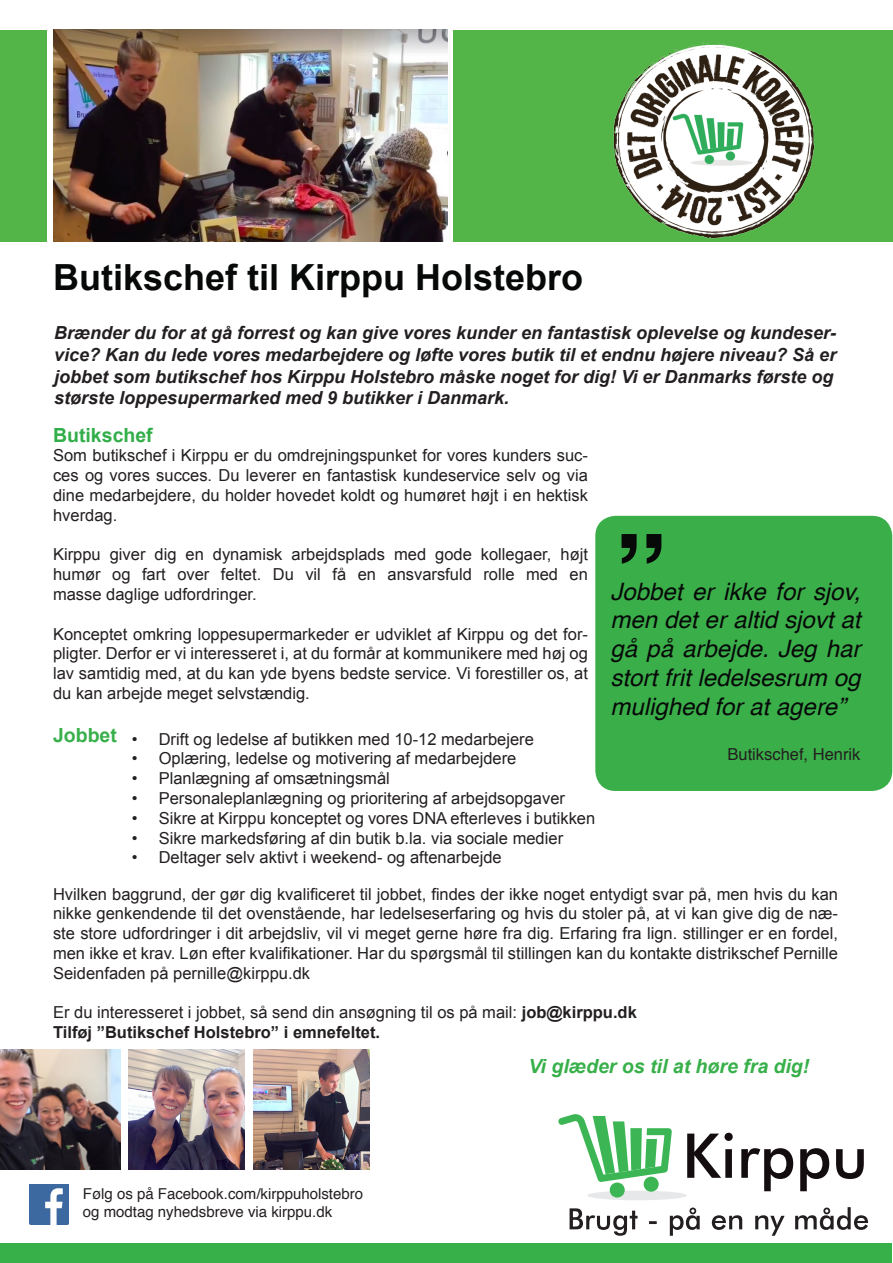
<style>
.page{position:relative;width:893px;height:1263px;background:#fff}
.page>*{position:absolute;margin:0;border:0;box-sizing:border-box;transform-origin:0 0}
.t1{font:700 108px "Helvetica";color:#070909}
.t2{font:700 36px "Arial";color:#070909}
.t3{font:italic 24px/28.8px "Helvetica";color:#070909;text-align:justify}
.t4{font:italic 700 19.5px "Arial";color:#37b04a}
.t5{font:700 19.5px "Arial";color:#31ae49}
.t6{font:700 19.5px "Arial";color:#37b04a}
.t7{font:italic 700 18px/21.6px "Arial";color:#231f20}
.t8{font:16.5px/19.8px "Arial";color:#231f20;text-align:justify}
.t9{font:700 16.5px "Arial";color:#231f20}
.t10{font:16.5px "Helvetica";color:#231f20}
.t11{font:15px "Helvetica";color:#231f20}
.s1{font-weight:700}
</style>
<div class="page">
<div style="left:598px;top:518px;width:292px;height:271px;background:#3aaf49;border-radius:18px"></div>
<div style="left:595px;top:516px;width:297px;height:275px;border:4px solid #3aaf49;border-radius:18px"></div>
<div style="left:453px;top:30px;width:26px;height:212px;background:#53b547"></div>
<div style="left:0;top:30px;width:47px;height:212px;background:#53b547"></div>
<div style="left:1px;top:1243px;width:891px;height:19px;background:#37b04a"></div>
<svg style="left:558px;top:1114px;width:306px;height:86px"></svg>
<svg style="left:570px;top:1207px;width:298px;height:29px"></svg>
<img style="left:30px;top:1184px;width:38px;height:40px">
<img style="left:53px;top:30px;width:394px;height:212px">
<div style="left:475px;top:30px;width:418px;height:212px;background:#53b547"></div>
<img style="left:128px;top:1049px;width:116px;height:121px">
<img style="left:253px;top:1049px;width:116px;height:121px">
<img style="left:1px;top:1049px;width:120px;height:121px">
<img style="left:613px;top:42px;width:202px;height:197px">
<p class="t2" style="left:53px;top:253px;width:532px">Butikschef til Kirppu Holstebro</p>
<p class="t7" style="left:54px;top:323px;width:784px">Brænder du for at gå forrest og kan give vores kunder en fantastisk oplevelse og kundeser&shy;vice? Kan du lede vores medarbejdere og løfte vores butik til et endnu højere niveau? Så er jobbet som butikschef hos Kirppu Holstebro måske noget for dig! Vi er Danmarks første og største loppesupermarked med 9 butikker i Danmark.</p>
<p class="t5" style="left:53px;top:422px;width:101px">Butikschef</p>
<p class="t8" style="left:53px;top:446px;width:536px">Som butikschef i Kirppu er du omdrejningspunket for vores kunders suc&shy;ces og vores succes. Du leverer en fantastisk kundeservice selv og via dine medarbejdere, du holder hovedet koldt og humøret højt i en hektisk hverdag.</p>
<p class="t8" style="left:53px;top:545px;width:536px">Kirppu giver dig en dynamisk arbejdsplads med gode kollegaer, højt humør og fart over feltet. Du vil få en ansvarsfuld rolle med en masse daglige udfordringer.</p>
<p class="t8" style="left:53px;top:624px;width:536px">Konceptet omkring loppesupermarkeder er udviklet af Kirppu og det for&shy;pligter. Derfor er vi interesseret i, at du formår at kommunikere med høj og lav samtidig med, at du kan yde byens bedste service. Vi forestiller os, at du kan arbejde meget selvstændig.</p>
<p class="t6" style="left:53px;top:722px;width:65px">Jobbet</p>
<p class="t1" style="left:614px;top:486px;width:55px">”</p>
<p class="t3" style="left:610px;top:577px;width:251px">Jobbet er ikke for sjov, men det er altid sjovt at gå på arbejde. Jeg har stort frit ledelsesrum og mulighed for at agere”</p>
<p class="t10" style="left:727px;top:742px;width:134px">Butikschef, Henrik</p>
<p class="t8" style="left:132px;top:729px;width:404px">• Drift og ledelse af butikken med 10-12 medarbejere</p>
<p class="t8" style="left:132px;top:749px;width:386px">• Oplæring, ledelse og motivering af medarbejdere</p>
<p class="t8" style="left:132px;top:769px;width:260px">• Planlægning af omsætningsmål</p>
<p class="t8" style="left:132px;top:788px;width:435px">• Personaleplanlægning og prioritering af arbejdsopgaver</p>
<p class="t8" style="left:132px;top:808px;width:465px">• Sikre at Kirppu konceptet og vores DNA efterleves i butikken</p>
<p class="t8" style="left:132px;top:828px;width:433px">• Sikre markedsføring af din butik b.la. via sociale medier</p>
<p class="t8" style="left:132px;top:848px;width:371px">• Deltager selv aktivt i weekend- og aftenarbejde</p>
<p class="t8" style="left:53px;top:884px;width:786px">Hvilken baggrund, der gør dig kvalificeret til jobbet, findes der ikke noget entydigt svar på, men hvis du kan nikke genkendende til det ovenstående, har ledelseserfaring og hvis du stoler på, at vi kan give dig de næ&shy;ste store udfordringer i dit arbejdsliv, vil vi meget gerne høre fra dig. Erfaring fra lign. stillinger er en fordel, men ikke et krav. Løn efter kvalifikationer. Har du spørgsmål til stillingen kan du kontakte distrikschef Pernille Seidenfaden på pernille@kirppu.dk</p>
<p class="t8" style="left:53px;top:1003px;width:585px">Er du interesseret i jobbet, så send din ansøgning til os på mail: <span class="s1">job@kirppu.dk</span></p>
<p class="t9" style="left:53px;top:1021px;width:329px">Tilføj ”Butikschef Holstebro” i emnefeltet.</p>
<p class="t4" style="left:528px;top:1054px;width:283px">Vi glæder os til at høre fra dig!</p>
<p class="t11" style="left:83px;top:1182px;width:282px">Følg os på Facebook.com/kirppuholstebro</p>
<p class="t11" style="left:83px;top:1200px;width:251px">og modtag nyhedsbreve via kirppu.dk</p>
</div>
